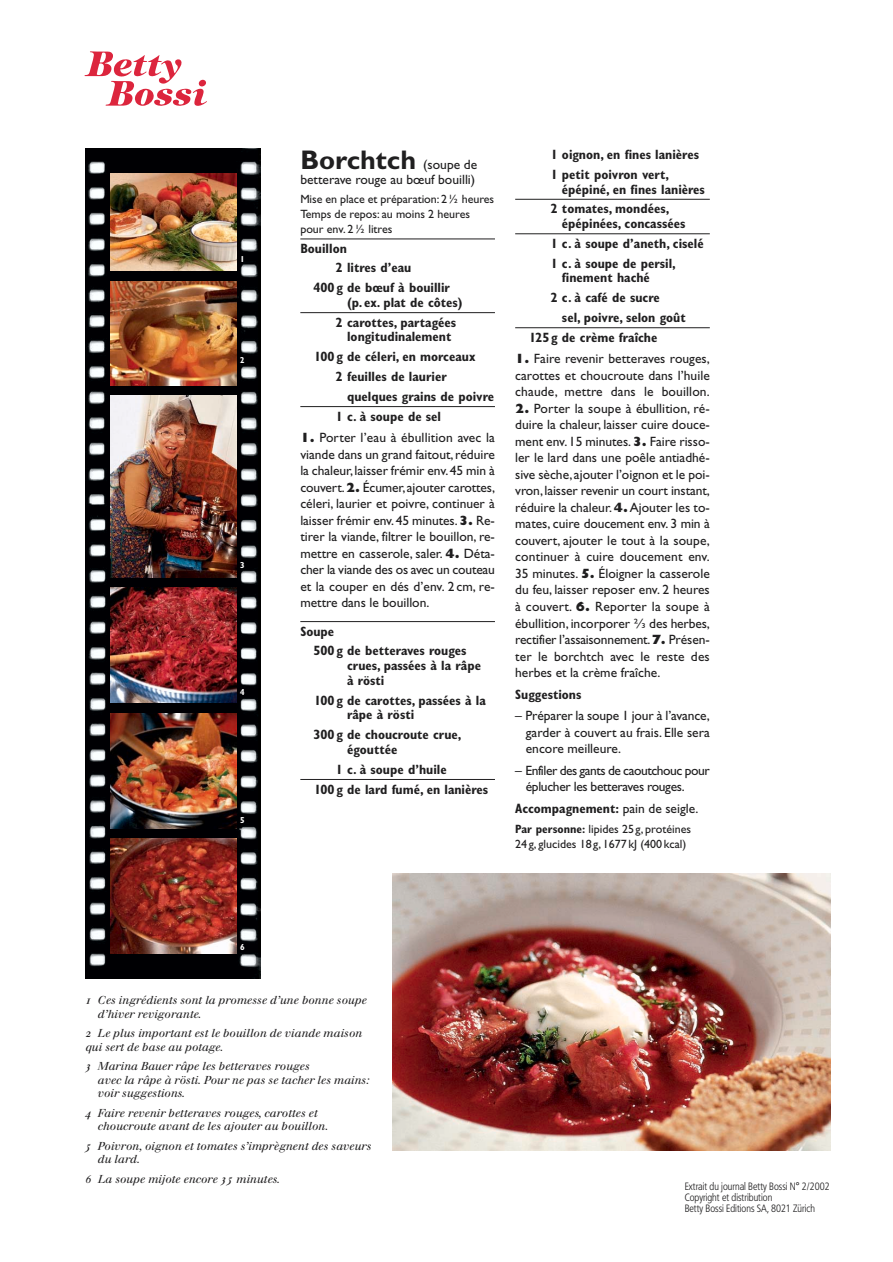
<style>
.page{position:relative;width:893px;height:1262px;background:#fff}
.page>*{position:absolute;margin:0;border:0;box-sizing:border-box;transform-origin:0 0}
.t1{font:27px "Gill Sans BB Bold";color:#201f20}
.t2{font:13.5px/16.5px "Gill Sans BB Regular";color:#201f20;text-align:justify}
.t3{font:condensed 13.5px/19.8px "Gill Sans BB Bold";color:#201f20}
.t4{font:13.5px/16.5px "Gill Sans BB Regular";letter-spacing:-.03em;color:#201f20}
.t5{font:12px/14.7px "Gill Sans BB Regular";color:#201f20}
.t6{font:11.25px/13.5px "Walbaum Italic Os F";color:#201f20}
.t7{font:10.5px/10.5px "Frutiger BB Con Light";color:#201f20}
.t8{font:condensed 8.7px "Gill Sans BB Bold";color:#fff}
.s1{font-family:"Gill Sans BB Regular";font-size:13.5px}
.s2{font-family:"Gill Sans BB Extra";font-weight:700}
.s3{font-family:"Gill Sans BB Regular";font-stretch:normal}
.s4{font-family:"Gill Sans BB Bold";font-stretch:condensed}
</style>
<div class="page">
<svg style="left:84px;top:51px;width:123px;height:55px"></svg>
<img style="left:393px;top:873px;width:437px;height:277px">
<hr style="left:300px;top:239px;width:195px;height:1px;background:#201f20">
<hr style="left:300px;top:312px;width:195px;height:1px;background:#201f20">
<hr style="left:300px;top:406px;width:195px;height:1px;background:#201f20">
<hr style="left:300px;top:621px;width:195px;height:1px;background:#201f20">
<hr style="left:300px;top:779px;width:195px;height:1px;background:#201f20">
<hr style="left:515px;top:199px;width:194px;height:1px;background:#201f20">
<hr style="left:515px;top:233px;width:194px;height:1px;background:#201f20">
<hr style="left:515px;top:327px;width:194px;height:1px;background:#201f20">
<img style="left:85px;top:149px;width:176px;height:829px">
<img style="left:110px;top:173px;width:126px;height:98px">
<img style="left:110px;top:281px;width:126px;height:104px">
<img style="left:110px;top:395px;width:126px;height:182px">
<img style="left:110px;top:588px;width:126px;height:115px">
<img style="left:110px;top:713px;width:126px;height:115px">
<img style="left:110px;top:838px;width:126px;height:115px">
<p class="t8" style="left:240px;top:255px;width:6px">1</p>
<p class="t8" style="left:240px;top:357px;width:6px">2</p>
<p class="t8" style="left:240px;top:561px;width:6px">3</p>
<p class="t8" style="left:240px;top:688px;width:6px">4</p>
<p class="t8" style="left:240px;top:816px;width:6px">5</p>
<h1 class="t1" style="left:300px;top:150px;width:178px">Borchtch <span class="s1">(soupe de</span></h1>
<p class="t2" style="left:300px;top:173px;width:176px">betterave rouge au bœuf bouilli)</p>
<p class="t5" style="left:300px;top:193px;width:195px">Mise en place et préparation: 2∫ heures<br>Temps de repos: au moins 2 heures pour env. 2∫ litres</p>
<p class="t3" style="left:300px;top:239px;width:48px">Bouillon</p>
<p class="t3" style="left:336px;top:259px;width:77px">2 litres d’eau</p>
<p class="t3" style="left:313px;top:279px;width:138px">400g de bœuf à bouillir</p>
<p class="t3" style="left:336px;top:294px;width:128px;text-indent:11px">(p.ex. plat de côtes)<br>2 carottes, partagées</p>
<p class="t3" style="left:347px;top:328px;width:106px">longitudinalement</p>
<p class="t3" style="left:314px;top:348px;width:163px">100g de céleri, en morceaux</p>
<p class="t3" style="left:336px;top:368px;width:112px">2 feuilles de laurier</p>
<p class="t3" style="left:347px;top:388px;width:148px">quelques grains de poivre</p>
<p class="t3" style="left:336px;top:407px;width:107px">1 c. à soupe de sel</p>
<p class="t2" style="left:300px;top:431px;width:196px"><span class="s2">1.</span> Porter l’eau à ébullition avec la viande dans un grand faitout,réduire la chaleur,laisser frémir env.45 min à couvert.<span class="s2">2.</span> Écumer,ajouter carottes, céleri, laurier et poivre, continuer à laisser frémir env.45 minutes.<span class="s2">3.</span> Re&shy;tirer la viande, filtrer le bouillon, re&shy;mettre en casserole, saler. <span class="s2">4.</span> Déta&shy;cher la viande des os avec un couteau et la couper en dés d’env. 2cm, re&shy;mettre dans le bouillon.</p>
<p class="t3" style="left:313px;top:622px;width:154px;text-indent:-13px">Soupe<br>500g de betteraves rouges</p>
<p class="t3" style="left:347px;top:659px;width:135px;line-height:14.7px">crues, passées à la râpe à rösti</p>
<p class="t3" style="left:347px;top:694px;width:140px;line-height:14.7px;text-indent:-33px">100g de carottes, passées à la râpe à rösti</p>
<p class="t3" style="left:347px;top:728px;width:116px;line-height:14.7px;text-indent:-34px">300g de choucroute crue, égouttée</p>
<p class="t3" style="left:314px;top:760px;width:175px;text-indent:22px">1 c. à soupe d’huile<br>100g de lard fumé, en lanières</p>
<p class="t3" style="left:550px;top:146px;width:150px">1 oignon, en fines lanières<br>1 petit poivron vert,</p>
<p class="t3" style="left:550px;top:180px;width:156px;text-indent:11px">épépiné, en fines lanières<br>2 tomates, mondées,</p>
<p class="t3" style="left:550px;top:215px;width:154px;text-indent:11px">épépinées, concassées<br>1 c. à soupe d’aneth, ciselé<br>1 c. à soupe de persil,</p>
<p class="t3" style="left:562px;top:269px;width:89px">finement haché</p>
<p class="t3" style="left:550px;top:289px;width:111px">2 c. à café de sucre</p>
<p class="t3" style="left:562px;top:309px;width:125px">sel, poivre, selon goût</p>
<p class="t3" style="left:529px;top:329px;width:130px">125g de crème fraîche</p>
<p class="t2" style="left:515px;top:352px;width:196px"><span class="s2">1.</span> Faire revenir betteraves rouges, carottes et choucroute dans l’huile chaude, mettre dans le bouillon.</p>
<p class="t2" style="left:515px;top:401px;width:196px"><span class="s2">2.</span> Porter la soupe à ébullition, ré&shy;duire la chaleur, laisser cuire douce&shy;ment env.15 minutes.<span class="s2">3.</span> Faire risso&shy;ler le lard dans une poêle antiadhé&shy;sive sèche,ajouter l’oignon et le poi&shy;vron,laisser revenir un court instant, réduire la chaleur.<span class="s2">4.</span>Ajouter les to&shy;mates, cuire doucement env. 3 min à couvert, ajouter le tout à la soupe, continuer à cuire doucement env.<br>35 minutes. <span class="s2">5.</span> Éloigner la casserole du feu, laisser reposer env. 2 heures à couvert. <span class="s2">6.</span> Reporter la soupe à ébullition, incorporer ≠ des herbes, rectifier l’assaisonnement.<span class="s2">7.</span> Présen&shy;ter le borchtch avec le reste des herbes et la crème fraîche.</p>
<p class="t3" style="left:515px;top:685px;width:68px">Suggestions</p>
<p class="t2" style="left:526px;top:708px;width:185px;text-indent:-11px">– Préparer la soupe 1 jour à l’avance, garder à couvert au frais. Elle sera encore meilleure.</p>
<p class="t4" style="left:526px;top:763px;width:185px;text-indent:-11px">– Enfiler des gants de caoutchouc pour éplucher les betteraves rouges.</p>
<p class="t3" style="left:515px;top:800px;width:185px">Accompagnement: <span class="s3">pain de seigle.</span></p>
<p class="t5" style="left:515px;top:822px;width:177px"><span class="s4">Par personne:</span> lipides 25g, protéines<br>24g, glucides 18g, 1677kJ (400kcal)</p>
<p class="t8" style="left:240px;top:944px;width:6px">6</p>
<p class="t6" style="left:98px;top:994px;width:270px;text-indent:-12px">1 Ces ingrédients sont la promesse d’une bonne soupe d’hiver revigorante.</p>
<p class="t6" style="left:85px;top:1027px;width:278px">2 Le plus important est le bouillon de viande maison qui sert de base au potage.</p>
<p class="t6" style="left:98px;top:1060px;width:273px;text-indent:-12px">3 Marina Bauer râpe les betteraves rouges<br>avec la râpe à rösti. Pour ne pas se tacher les mains: voir suggestions.</p>
<p class="t6" style="left:98px;top:1107px;width:232px;text-indent:-12px">4 Faire revenir betteraves rouges, carottes et choucroute avant de les ajouter au bouillon.</p>
<p class="t6" style="left:98px;top:1140px;width:275px;text-indent:-12px">5 Poivron, oignon et tomates s’imprègnent des saveurs du lard.</p>
<p class="t6" style="left:85px;top:1173px;width:196px">6 La soupe mijote encore 35 minutes.</p>
<p class="t7" style="left:684px;top:1182px;width:146px">Extrait du journal Betty Bossi N° 2/2002<br>Copyright et distribution<br>Betty Bossi Editions SA, 8021 Zürich</p>
</div>
